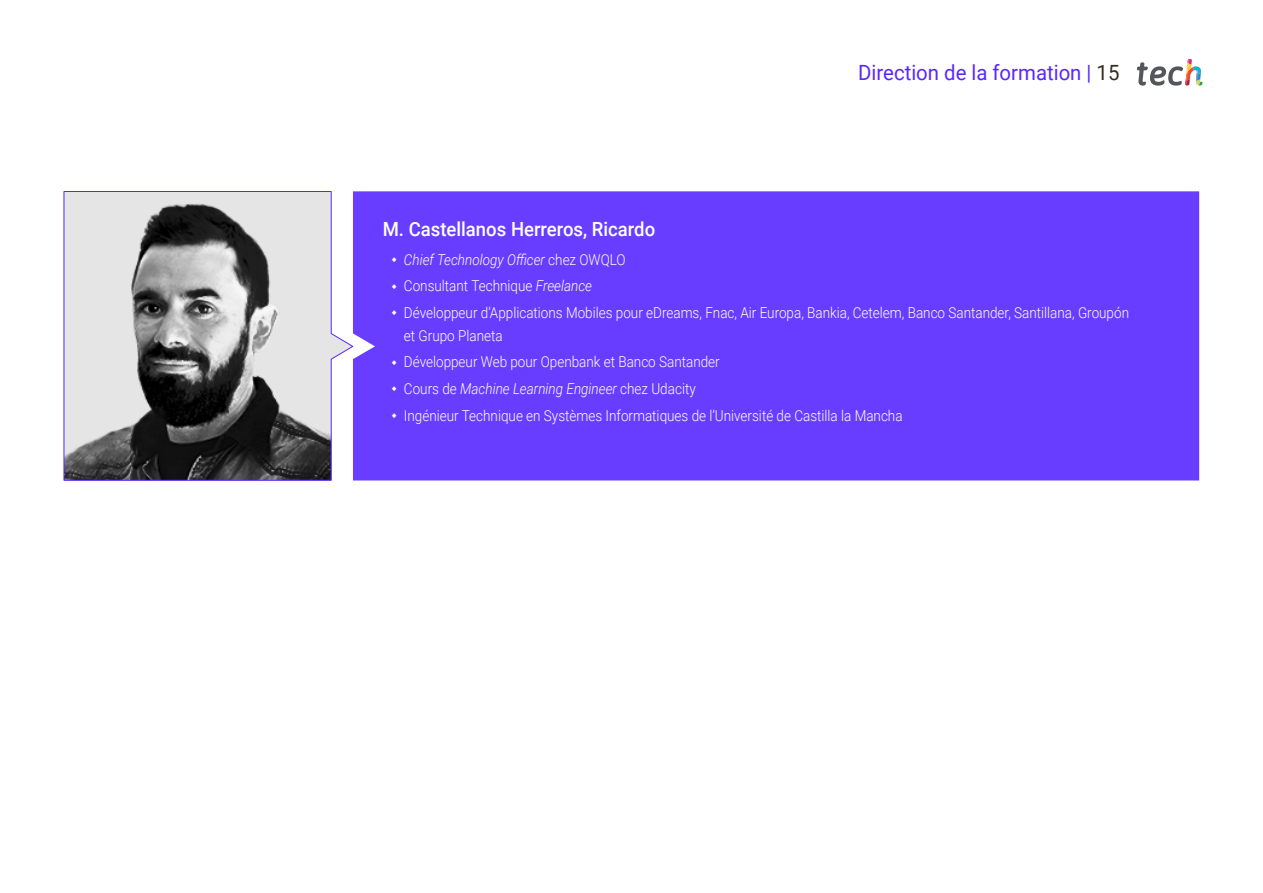
<style>
.page{position:relative;width:1263px;height:893px;background:#fff}
.page>*{position:absolute;margin:0;border:0;box-sizing:border-box;transform-origin:0 0}
.t1{font:21px "Roboto";color:#5927ff}
.t2{font:500 19.5px "Roboto";color:#fff;scale:.95 1}
.t3{font:300 15px/26.7px "Roboto";color:#fff;scale:.9 1}
.s1{color:#312e20}
.s2{font-style:italic}
</style>
<div class="page">
<div style="left:353px;top:191px;width:846px;height:289px;background:#693dff"></div>
<svg style="left:64px;top:191px;width:289px;height:290px;background:#9f9ea1"></svg>
<svg style="left:1137px;top:59px;width:65px;height:27px"></svg>
<svg style="left:392px;top:257px;width:5px;height:5px"></svg>
<svg style="left:392px;top:284px;width:5px;height:5px"></svg>
<svg style="left:392px;top:310px;width:5px;height:5px"></svg>
<svg style="left:392px;top:360px;width:5px;height:5px"></svg>
<svg style="left:392px;top:386px;width:5px;height:5px"></svg>
<svg style="left:392px;top:413px;width:5px;height:5px"></svg>
<h1 class="t1" style="left:858px;top:57px;width:263px">Direction de la formation | <span class="s1">15</span></h1>
<h2 class="t2" style="left:383px;top:215px;width:288px">M. Castellanos Herreros, Ricardo</h2>
<p class="t3" style="left:404px;top:245px;width:807px"><span class="s2">Chief Technology Officer</span> chez OWQLO<br>Consultant Technique <span class="s2">Freelance<br></span>Développeur d’Applications Mobiles pour eDreams, Fnac, Air Europa, Bankia, Cetelem, Banco Santander, Santillana, Groupón</p>
<p class="t3" style="left:404px;top:321px;width:555px">et Grupo Planeta<br>Développeur Web pour Openbank et Banco Santander<br>Cours de <span class="s2">Machine Learning Engineer</span> chez Udacity<br>Ingénieur Technique en Systèmes Informatiques de l’Université de Castilla la Mancha</p>
</div>
